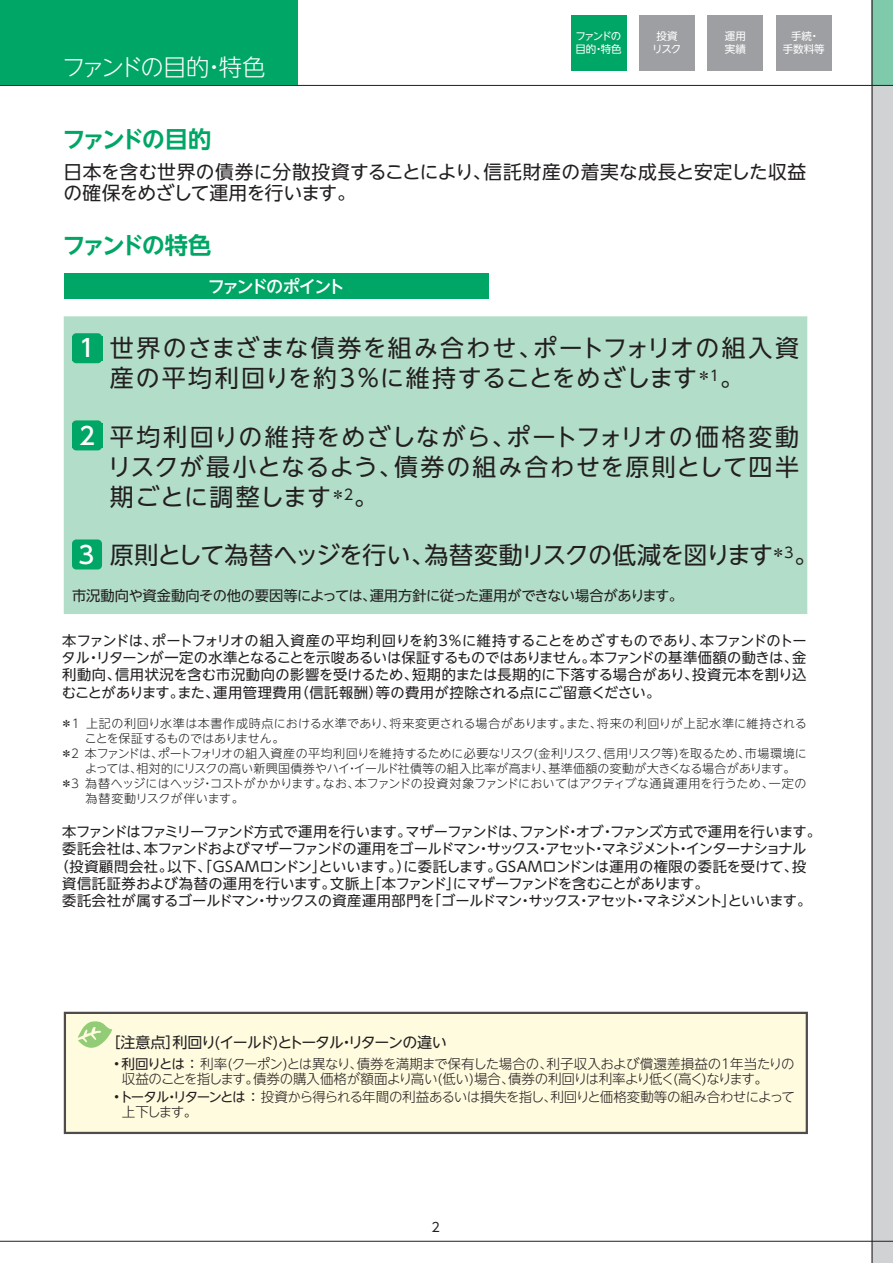
<style>
.page{position:relative;width:893px;height:1263px;background:#fff}
.page>*{position:absolute;margin:0;border:0;box-sizing:border-box;transform-origin:0 0}
.t1{font:24px/30px "UD Shin Go NT Pro";letter-spacing:.03em;color:#231f20;text-align:justify}
.t2{font:24px/30px "UD Shin Go NT Pro";letter-spacing:.05em;color:#231f20}
.t3{font:24px "UD Shin Go NT Pro";letter-spacing:-.035em;color:#231f20}
.t4{font:300 23.4px "UD Shin Go NT Pro";letter-spacing:-.11em;color:#fff}
.t5{font:700 23.25px "UD Shin Go NT Pro De";letter-spacing:-.13em;color:#00a665}
.t6{font:18.75px/21px "UD Shin Go NT Pro";letter-spacing:.005em;color:#231f20}
.t7{font:500 17.25px "UD Shin Go NT Pro";letter-spacing:-.14em;color:#fff}
.t8{font:15px "UD Shin Go NT Pro";letter-spacing:-.085em;color:#231f20}
.t9{font:14.25px/17.2px "UD Shin Go NT Pro";letter-spacing:-.025em;color:#231f20;text-align:justify}
.t10{font:14.25px "UD Shin Go NT Pro";letter-spacing:-.05em;color:#231f20}
.t11{font:14.25px "UD Shin Go NT Pro";letter-spacing:.02em;color:#231f20}
.t12{font:14.25px "UD Shin Go NT Pro";letter-spacing:-.045em;color:#231f20}
.t13{font:300 13.5px/15px "UD Shin Go NT Pro";letter-spacing:-.03em;color:#231f20}
.t14{font:12.75px "UD Shin Go NT Pro";color:#231f20}
.t15{font:300 12px "UD Shin Go NT Pro";letter-spacing:.01em;color:#231f20}
.t16{font:300 12px "UD Shin Go NT Pro";letter-spacing:-.015em;color:#231f20}
.t17{font:300 12px "UD Shin Go NT Pro";letter-spacing:.03em;color:#231f20}
.t18{font:10.5px/12.6px "UD Shin Go NT Pro";color:#fff;text-align:center}
.t19{font:10.5px/12.6px "UD Shin Go NT Pro";letter-spacing:-.135em;color:#fff}
.s1{font-weight:500;color:#fff}
.s2{font-weight:400;font-size:16.5px}
.s3{font-weight:400}
</style>
<div class="page">
<div style="left:872px;top:85px;width:21px;height:1178px;background:#d1d2d4"></div>
<div style="left:872px;top:0;width:21px;height:85px;background:#7ecaaa"></div>
<hr style="left:0;top:1241px;width:893px;height:1px;background:#231f20">
<hr style="left:0;top:85px;width:893px;height:1px;background:#231f20">
<hr style="left:872px;top:0;width:1px;height:1263px;background:#231f20">
<div style="left:0;top:0;width:298px;height:85px;background:#00a665"></div>
<div style="left:65px;top:1013px;width:742px;height:120px;background:#fffbde"></div>
<div style="left:64px;top:1012px;width:744px;height:122px;border:2px solid #231f20"></div>
<div style="left:64px;top:316px;width:743px;height:298px;background:#b2ddc9"></div>
<div style="left:64px;top:274px;width:424px;height:25px;background:#00a665"></div>
<div style="left:72px;top:333px;width:30px;height:30px;background:#00a665;border-radius:4px"></div>
<div style="left:72px;top:420px;width:30px;height:30px;background:#00a665;border-radius:4px"></div>
<div style="left:72px;top:539px;width:30px;height:30px;background:#00a665;border-radius:4px"></div>
<svg style="left:78px;top:1021px;width:34px;height:27px"></svg>
<div style="left:571px;top:15px;width:56px;height:56px;background:#00a665"></div>
<div style="left:639px;top:15px;width:56px;height:56px;background:#9d9fa2"></div>
<div style="left:707px;top:15px;width:56px;height:56px;background:#9d9fa2"></div>
<div style="left:776px;top:15px;width:56px;height:56px;background:#9d9fa2"></div>
<h2 class="t4" style="left:62px;top:48px;width:205px">ファンドの目的・特色</h2>
<p class="t19" style="left:575px;top:30px;width:48px">ファンドの目的・特色</p>
<p class="t18" style="left:652px;top:30px;width:31px">投資リスク</p>
<p class="t18" style="left:725px;top:30px;width:22px;text-align:left">運用実績</p>
<p class="t18" style="left:783px;top:30px;width:43px">手続・<br>手数料等</p>
<h3 class="t5" style="left:62px;top:120px;width:150px">ファンドの目的</h3>
<h3 class="t6" style="left:63px;top:161px;width:744px">日本を含む世界の債券に分散投資することにより、信託財産の着実な成長と安定した収益の確保をめざして運用を行います。</h3>
<h3 class="t5" style="left:62px;top:226px;width:150px">ファンドの特色</h3>
<p class="t7" style="left:208px;top:272px;width:139px">ファンドのポイント</p>
<h1 class="t2" style="left:110px;top:332px;width:691px;text-indent:-31px"><span class="s1">1</span> 世界のさまざまな債券を組み合わせ、ポートフォリオの組入資産の平均利回りを約3%に維持することをめざします<sup>＊1</sup>。</h1>
<h1 class="t1" style="left:107px;top:422px;width:693px;text-indent:-28px"><span class="s1">2</span> 平均利回りの維持をめざしながら、ポートフォリオの価格変動リスクが最小となるよう、債券の組み合わせを原則として四半期ごとに調整します<sup>＊2</sup>。</h1>
<h1 class="t3" style="left:78px;top:535px;width:741px"><span class="s1">3</span> 原則として為替ヘッジを行い、為替変動リスクの低減を図ります<sup>＊3</sup>。</h1>
<p class="t9" style="left:72px;top:586px;width:613px">市況動向や資金動向その他の要因等によっては、運用方針に従った運用ができない場合があります。</p>
<p class="t9" style="left:61px;top:631px;width:747px">本ファンドは、ポートフォリオの組入資産の平均利回りを約３%に維持することをめざすものであり、本ファンドのトータル・リターンが一定の水準となることを示唆あるいは保証するものではありません。本ファンドの基準価額の動きは、金利動向、信用状況を含む市況動向の影響を受けるため、短期的または長期的に下落する場合があり、投資元本を割り込むことがあります。また、運用管理費用（信託報酬）等の費用が控除される点にご留意ください。</p>
<p class="t17" style="left:61px;top:713px;width:748px">＊1 上記の利回り水準は本書作成時点における水準であり、将来変更される場合があります。また、将来の利回りが上記水準に維持される</p>
<p class="t16" style="left:85px;top:728px;width:201px">ことを保証するものではありません。</p>
<p class="t16" style="left:61px;top:743px;width:748px">＊2 本ファンドは、ポートフォリオの組入資産の平均利回りを維持するために必要なリスク(金利リスク、信用リスク等)を取るため、市場環境に</p>
<p class="t15" style="left:85px;top:758px;width:712px">よっては、相対的にリスクの高い新興国債券やハイ・イールド社債等の組入比率が高まり、基準価額の変動が大きくなる場合があります。</p>
<p class="t15" style="left:61px;top:773px;width:747px">＊3 為替ヘッジにはヘッジ・コストがかかります。なお、本ファンドの投資対象ファンドにおいてはアクティブな通貨運用を行うため、一定の</p>
<p class="t15" style="left:86px;top:788px;width:167px">為替変動リスクが伴います。　</p>
<p class="t10" style="left:62px;top:820px;width:760px">本ファンドはファミリーファンド方式で運用を行います。マザーファンドは、ファンド・オブ・ファンズ方式で運用を行います。</p>
<p class="t10" style="left:62px;top:837px;width:746px">委託会社は、本ファンドおよびマザーファンドの運用をゴールドマン・サックス・アセット・マネジメント・インターナショナル</p>
<p class="t11" style="left:55px;top:855px;width:753px">（投資顧問会社。以下、「GSAMロンドン」といいます。）に委託します。GSAMロンドンは運用の権限の委託を受けて、投</p>
<p class="t9" style="left:62px;top:874px;width:648px">資信託証券および為替の運用を行います。文脈上「本ファンド」にマザーファンドを含むことがあります。</p>
<p class="t12" style="left:62px;top:889px;width:750px">委託会社が属するゴールドマン・サックスの資産運用部門を「ゴールドマン・サックス・アセット・マネジメント」といいます。</p>
<p class="t8" style="left:105px;top:1030px;width:343px">［注意点］利回り(イールド)とトータル・リターンの違い</p>
<p class="t13" style="left:122px;top:1056px;width:674px;text-indent:-13px"><span class="s2">・</span><span class="s3">利回りとは ：</span> 利率(クーポン)とは異なり、債券を満期まで保有した場合の、利子収入および償還差損益の1年当たりの収益のことを指します。債券の購入価格が額面より高い(低い)場合、債券の利回りは利率より低く(高く)なります。</p>
<p class="t13" style="left:122px;top:1089px;width:674px;text-indent:-13px"><span class="s2">・</span><span class="s3">トータル・リターンとは ：</span> 投資から得られる年間の利益あるいは損失を指し、利回りと価格変動等の組み合わせによって上下します。</p>
<p class="t14" style="left:432px;top:1216px;width:10px">2</p>
</div>
